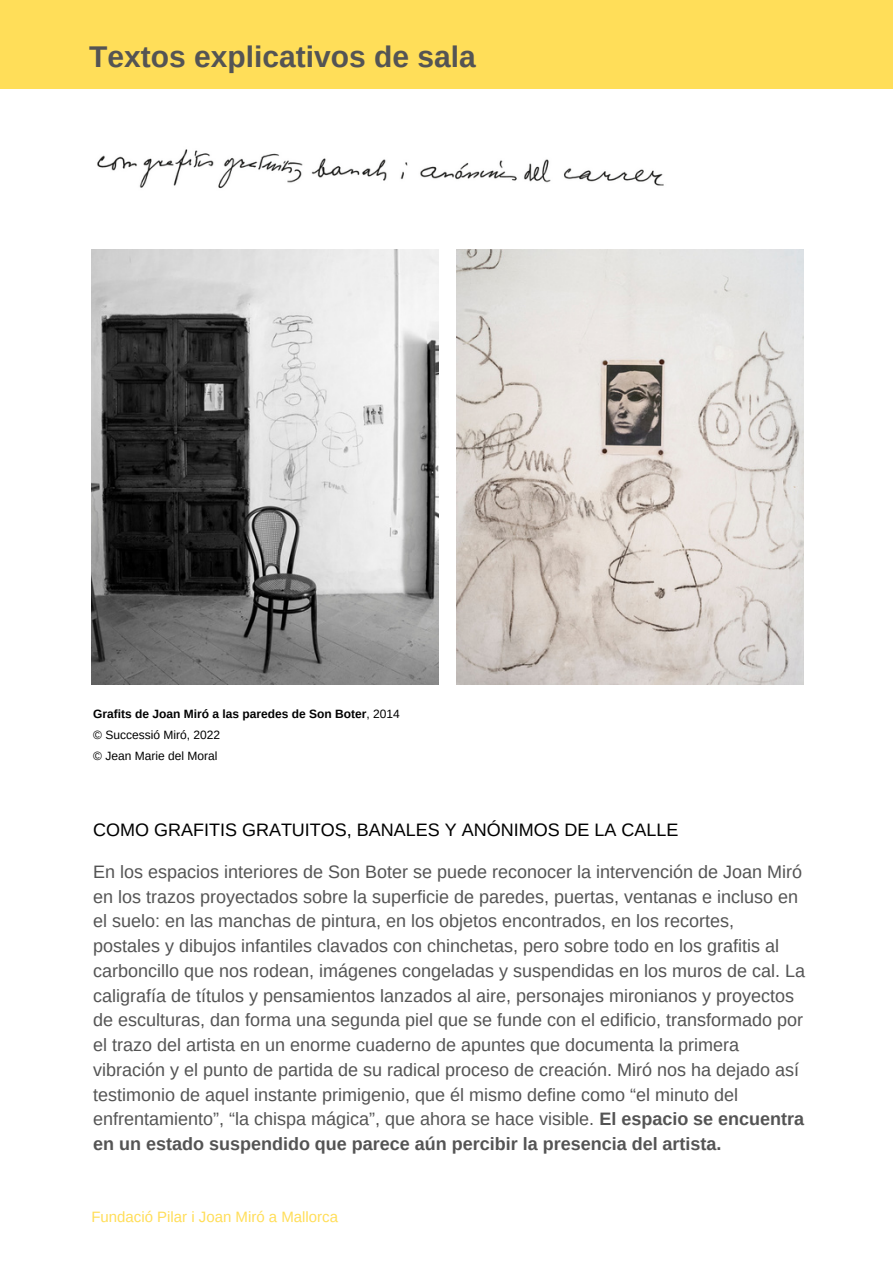
<style>
.page{position:relative;width:893px;height:1264px;background:#fff}
.page>*{position:absolute;margin:0;border:0;box-sizing:border-box;transform-origin:0 0}
.t1{font:700 30px "Arimo";color:#545454}
.t2{font:18px/24.8px "Arimo";color:#545454}
.t3{font:18px "Arimo";color:#000}
.t4{font:15px "Arimo";color:#ffde59}
.t5{font:12px/20.7px "Arimo";color:#000}
.s1{font-weight:700}
</style>
<div class="page">
<div style="left:0;top:0;width:892px;height:89px;background:#ffde59"></div>
<img style="left:97px;top:149px;width:567px;height:40px">
<img style="left:91px;top:250px;width:348px;height:435px">
<img style="left:456px;top:250px;width:347px;height:435px">
<h1 class="t1" style="left:89px;top:40px;width:388px">Textos explicativos de sala</h1>
<p class="t5" style="left:93px;top:703px;width:308px"><span class="s1">Grafits de Joan Miró a las paredes de Son Boter</span>, 2014 © Successió Miró, 2022<br>© Jean Marie del Moral</p>
<p class="t3" style="left:93px;top:820px;width:586px">COMO GRAFITIS GRATUITOS, BANALES Y ANÓNIMOS DE LA CALLE</p>
<p class="t2" style="left:93px;top:859px;width:713px">En los espacios interiores de Son Boter se puede reconocer la intervención de Joan Miró en los trazos proyectados sobre la superficie de paredes, puertas, ventanas e incluso en el suelo: en las manchas de pintura, en los objetos encontrados, en los recortes, postales y dibujos infantiles clavados con chinchetas, pero sobre todo en los grafitis al carboncillo que nos rodean, imágenes congeladas y suspendidas en los muros de cal. La caligrafía de títulos y pensamientos lanzados al aire, personajes mironianos y proyectos de esculturas, dan forma una segunda piel que se funde con el edificio, transformado por el trazo del artista en un enorme cuaderno de apuntes que documenta la primera vibración y el punto de partida de su radical proceso de creación. Miró nos ha dejado así testimonio de aquel instante primigenio, que él mismo define como “el minuto del enfrentamiento”, “la chispa mágica”, que ahora se hace visible. <span class="s1">El espacio se encuentra en un estado suspendido que parece aún percibir la presencia del artista.</span></p>
<p class="t4" style="left:91px;top:1207px;width:248px">Fundació Pilar i Joan Miró a Mallorca</p>
</div>
